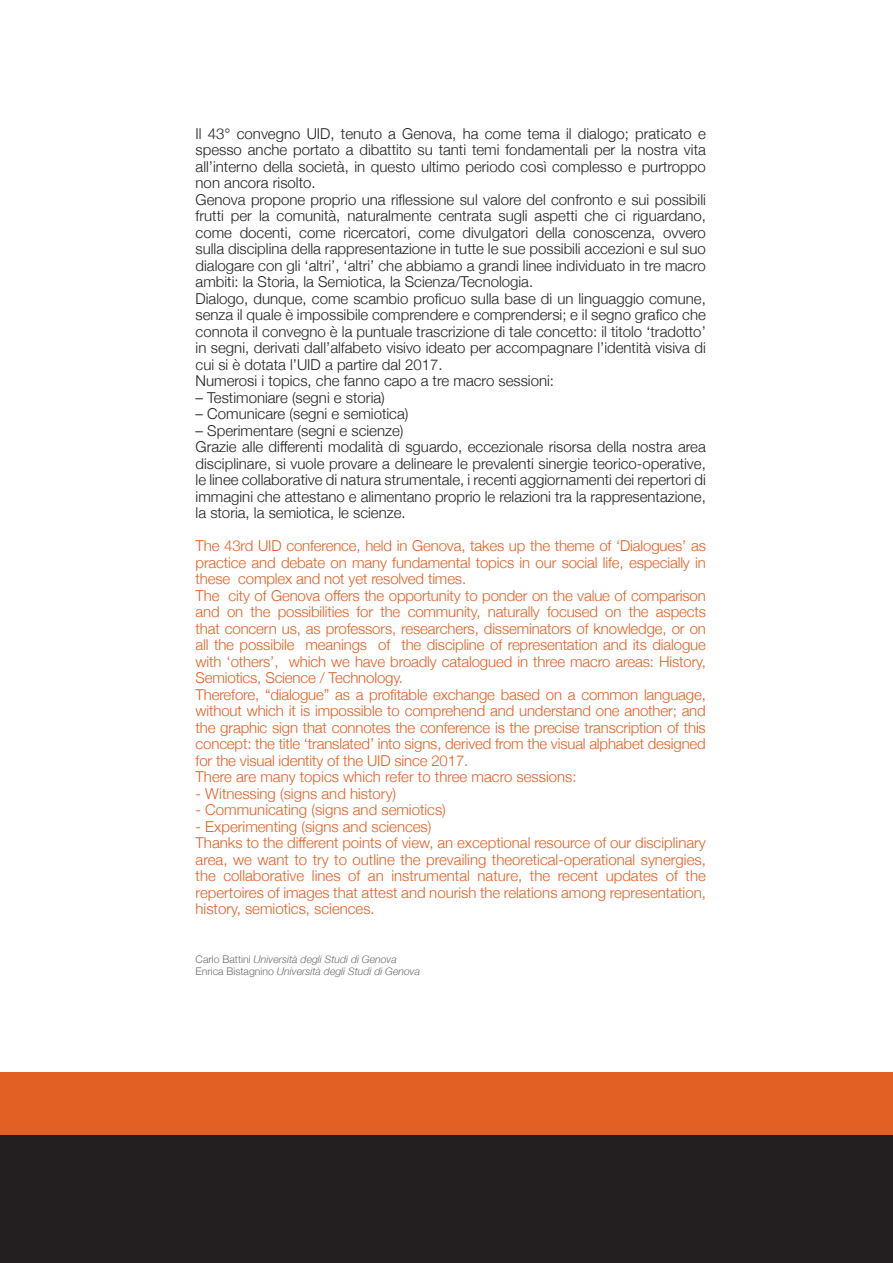
<style>
.page{position:relative;width:893px;height:1263px;background:#fff}
.page>*{position:absolute;margin:0;border:0;box-sizing:border-box;transform-origin:0 0}
.t1{font:300 15px/16.5px "Helvetica Neue";color:#231f20}
.t2{font:300 15px/16.5px "Helvetica Neue";letter-spacing:-.01em;color:#e26024}
.t3{font:italic 10.5px/12px "Helvetica Neue";color:#6c6d70}
.s1{font-weight:300;font-style:normal}
</style>
<div class="page">
<div style="left:0;top:1071px;width:893px;height:64px;background:#e26024"></div>
<div style="left:0;top:1135px;width:893px;height:128px;background:#231f20"></div>
<p class="t1" style="left:196px;top:124px;width:512px">Il 43° convegno UID, tenuto a Genova, ha come tema il dialogo; praticato e spesso anche portato a dibattito su tanti temi fondamentali per la nostra vita all’interno della società, in questo ultimo periodo così complesso e purtroppo non ancora risolto.<br>Genova propone proprio una riflessione sul valore del confronto e sui possibili frutti per la comunità, naturalmente centrata sugli aspetti che ci riguardano, come docenti, come ricercatori, come divulgatori della conoscenza, ovvero sulla disciplina della rappresentazione in tutte le sue possibili accezioni e sul suo dialogare con gli ‘altri’, ‘altri’ che abbiamo a grandi linee individuato in tre macro ambiti: la Storia, la Semiotica, la Scienza/Tecnologia.<br>Dialogo, dunque, come scambio proficuo sulla base di un linguaggio comune, senza il quale è impossibile comprendere e comprendersi; e il segno grafico che connota il convegno è la puntuale trascrizione di tale concetto: il titolo ‘tradotto’ in segni, derivati dall’alfabeto visivo ideato per accompagnare l’identità visiva di cui si è dotata l’UID a partire dal 2017.<br>Numerosi i topics, che fanno capo a tre macro sessioni:</p>
<p class="t1" style="left:196px;top:388px;width:191px">– Testimoniare (segni e storia)</p>
<p class="t1" style="left:196px;top:405px;width:214px">– Comunicare (segni e semiotica)</p>
<p class="t1" style="left:196px;top:421px;width:512px">– Sperimentare (segni e scienze)<br>Grazie alle differenti modalità di sguardo, eccezionale risorsa della nostra area disciplinare, si vuole provare a delineare le prevalenti sinergie teorico-operative, le linee collaborative di natura strumentale, i recenti aggiornamenti dei repertori di immagini che attestano e alimentano proprio le relazioni tra la rappresentazione, la storia, la semiotica, le scienze.</p>
<p class="t2" style="left:196px;top:537px;width:512px">The 43rd UID conference, held in Genova, takes up the theme of ‘Dialogues’ as practice and debate on many fundamental topics in our social life, especially in these complex and not yet resolved times.<br>The city of Genova offers the opportunity to ponder on the value of comparison and on the possibilities for the community, naturally focused on the aspects that concern us, as professors, researchers, disseminators of knowledge, or on all the possibile meanings of the discipline of representation and its dialogue with ‘others’, which we have broadly catalogued in three macro areas: History, Semiotics, Science / Technology.<br>Therefore, “dialogue” as a profitable exchange based on a common language, without which it is impossible to comprehend and understand one another; and the graphic sign that connotes the conference is the precise transcription of this concept: the title ‘translated’ into signs, derived from the visual alphabet designed for the visual identity of the UID since 2017.<br>There are many topics which refer to three macro sessions:</p>
<p class="t2" style="left:196px;top:784px;width:202px">- Witnessing (signs and history)</p>
<p class="t2" style="left:196px;top:801px;width:252px">- Communicating (signs and semiotics)</p>
<p class="t2" style="left:196px;top:817px;width:512px">- Experimenting (signs and sciences)<br>Thanks to the different points of view, an exceptional resource of our disciplinary area, we want to try to outline the prevailing theoretical-operational synergies, the collaborative lines of an instrumental nature, the recent updates of the repertoires of images that attest and nourish the relations among representation, history, semiotics, sciences.</p>
<p class="t3" style="left:196px;top:953px;width:226px"><span class="s1">Carlo Battini</span> Università degli Studi di Genova<br><span class="s1">Enrica Bistagnino</span> Università degli Studi di Genova</p>
</div>
